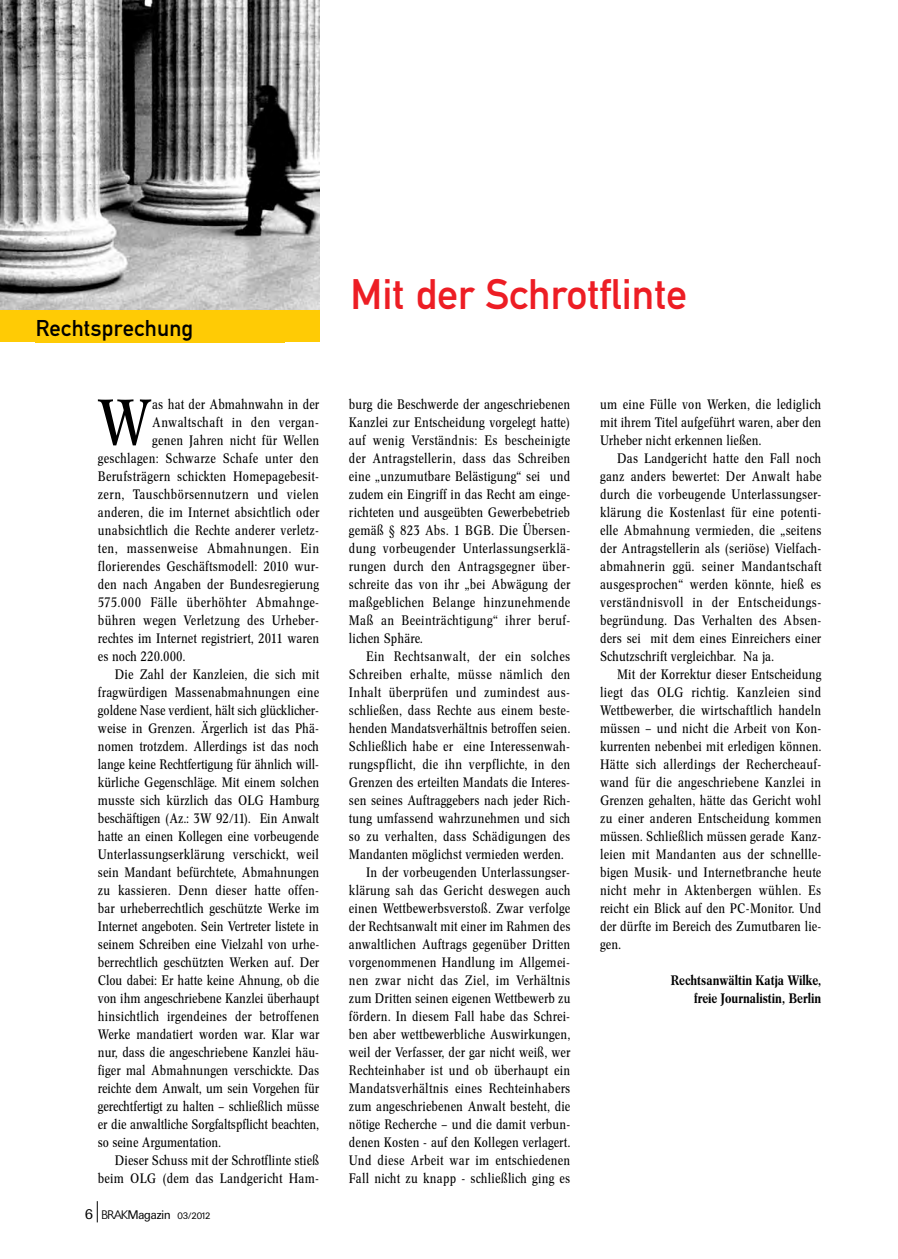
<style>
.page{position:relative;width:898px;height:1259px;background:#fff}
.page>*{position:absolute;margin:0;border:0;box-sizing:border-box;transform-origin:0 0}
.t1{font:64.05px "Concorde Condensed BQ";color:#000}
.t2{font:42px "DIN Mittelschrift";color:#ed1d24}
.t3{font:22.5px "DIN Mittelschrift";letter-spacing:.01em;color:#000}
.t4{font:13.5px/18px "Concorde Condensed BQ";letter-spacing:.01em;color:#000;text-align:justify}
.t5{font:13.5px "Concorde Condensed BQ";letter-spacing:.035em;color:#000}
.t6{font:13.5px "Concorde Condensed BQ";letter-spacing:.03em;color:#000}
.t7{font:500 13.5px/18px "Concorde Condensed BQ";color:#000;text-align:right}
.t8{font:12px "Ultimate";letter-spacing:-.005em;color:#000;scale:.95 1}
.s1{font-size:13.5px}
.s2{font-family:"Chantilly";font-weight:300}
.s3{font-size:9px}
</style>
<div class="page">
<svg style="left:97px;top:1201px;width:1px;height:21px"></svg>
<img style="left:0;top:0;width:319px;height:310px">
<div style="left:0;top:310px;width:319px;height:32px;background:#ffcb05"></div>
<h3 class="t3" style="left:36px;top:315px;width:159px">Rechtsprechung</h3>
<h1 class="t1" style="left:97px;top:385px;width:56px">W</h1>
<p class="t4" style="left:152px;top:395px;width:168px">as hat der Abmahnwahn in der</p>
<p class="t6" style="left:152px;top:414px;width:168px">Anwaltschaft in den vergan-</p>
<p class="t4" style="left:152px;top:431px;width:168px">genen Jahren nicht für Wellen</p>
<p class="t4" style="left:98px;top:449px;width:222px">geschlagen: Schwarze Schafe unter den</p>
<p class="t4" style="left:98px;top:467px;width:223px">Berufsträgern schickten Homepagebesit-</p>
<p class="t6" style="left:98px;top:486px;width:222px">zern, Tauschbörsennutzern und vielen</p>
<p class="t4" style="left:98px;top:503px;width:223px">anderen, die im Internet absichtlich oder</p>
<p class="t4" style="left:98px;top:521px;width:223px">unabsichtlich die Rechte anderer verletz-</p>
<p class="t5" style="left:98px;top:540px;width:223px">ten, massenweise Abmahnungen. Ein</p>
<p class="t4" style="left:98px;top:557px;width:223px">florierendes Geschäftsmodell: 2010 wur-</p>
<p class="t4" style="left:98px;top:575px;width:223px">den nach Angaben der Bundesregierung</p>
<p class="t5" style="left:98px;top:594px;width:223px">575.000 Fälle überhöhter Abmahnge-</p>
<p class="t4" style="left:98px;top:611px;width:223px">bühren wegen Verletzung des Urheber-</p>
<p class="t4" style="left:98px;top:629px;width:223px">rechtes im Internet registriert, 2011 waren</p>
<p class="t4" style="left:98px;top:647px;width:89px">es noch 220.000.</p>
<p class="t4" style="left:115px;top:665px;width:206px">Die Zahl der Kanzleien, die sich mit</p>
<p class="t4" style="left:98px;top:683px;width:222px">fragwürdigen Massenabmahnungen eine</p>
<p class="t4" style="left:98px;top:701px;width:223px">goldene Nase verdient, hält sich glücklicher-</p>
<p class="t4" style="left:98px;top:719px;width:223px">weise in Grenzen. Ärgerlich ist das Phä-</p>
<p class="t4" style="left:98px;top:737px;width:222px">nomen trotzdem. Allerdings ist das noch</p>
<p class="t4" style="left:98px;top:755px;width:223px">lange keine Rechtfertigung für ähnlich will-</p>
<p class="t4" style="left:98px;top:773px;width:223px">kürliche Gegenschläge. Mit einem solchen</p>
<p class="t4" style="left:98px;top:791px;width:223px">musste sich kürzlich das OLG Hamburg</p>
<p class="t4" style="left:98px;top:809px;width:222px">beschäftigen (Az.: 3W 92/11). Ein Anwalt</p>
<p class="t4" style="left:98px;top:827px;width:222px">hatte an einen Kollegen eine vorbeugende</p>
<p class="t4" style="left:98px;top:845px;width:222px">Unterlassungserklärung verschickt, weil</p>
<p class="t4" style="left:98px;top:863px;width:223px">sein Mandant befürchtete, Abmahnungen</p>
<p class="t4" style="left:98px;top:881px;width:222px">zu kassieren. Denn dieser hatte offen-</p>
<p class="t4" style="left:98px;top:899px;width:223px">bar urheberrechtlich geschützte Werke im</p>
<p class="t4" style="left:98px;top:917px;width:222px">Internet angeboten. Sein Vertreter listete in</p>
<p class="t4" style="left:98px;top:935px;width:223px">seinem Schreiben eine Vielzahl von urhe-</p>
<p class="t4" style="left:98px;top:953px;width:223px">berrechtlich geschützten Werken auf. Der</p>
<p class="t4" style="left:98px;top:971px;width:223px">Clou dabei: Er hatte keine Ahnung, ob die</p>
<p class="t4" style="left:98px;top:989px;width:223px">von ihm angeschriebene Kanzlei überhaupt</p>
<p class="t4" style="left:98px;top:1007px;width:223px">hinsichtlich irgendeines der betroffenen</p>
<p class="t4" style="left:98px;top:1025px;width:223px">Werke mandatiert worden war. Klar war</p>
<p class="t4" style="left:98px;top:1043px;width:223px">nur, dass die angeschriebene Kanzlei häu-</p>
<p class="t4" style="left:98px;top:1061px;width:223px">figer mal Abmahnungen verschickte. Das</p>
<p class="t4" style="left:98px;top:1079px;width:222px">reichte dem Anwalt, um sein Vorgehen für</p>
<p class="t4" style="left:98px;top:1097px;width:223px">gerechtfertigt zu halten – schließlich müsse</p>
<p class="t4" style="left:98px;top:1115px;width:223px">er die anwaltliche Sorgfaltspflicht beachten,</p>
<p class="t4" style="left:98px;top:1133px;width:125px">so seine Argumentation.</p>
<p class="t4" style="left:115px;top:1151px;width:206px">Dieser Schuss mit der Schrotflinte stieß</p>
<p class="t4" style="left:98px;top:1169px;width:223px">beim OLG (dem das Landgericht Ham-</p>
<p class="t8" style="left:85px;top:1207px;width:134px"><span class="s1">6</span> <span class="s2">BRAK</span>Magazin <span class="s3">03/2012</span></p>
<h2 class="t2" style="left:350px;top:269px;width:338px">Mit der Schrotflinte</h2>
<p class="t4" style="left:349px;top:395px;width:223px">burg die Beschwerde der angeschriebenen Kanzlei zur Entscheidung vorgelegt hatte) auf wenig Verständnis: Es bescheinigte der Antragstellerin, dass das Schreiben eine „unzumutbare Belästigung“ sei und zudem ein Eingriff in das Recht am einge&shy;richteten und ausgeübten Gewerbebetrieb gemäß § 823 Abs. 1 BGB. Die Übersen&shy;dung vorbeugender Unterlassungserklä&shy;rungen durch den Antragsgegner über&shy;schreite das von ihr „bei Abwägung der maßgeblichen Belange hinzunehmende Maß an Beeinträchtigung“ ihrer beruf&shy;lichen Sphäre.</p>
<p class="t5" style="left:366px;top:648px;width:206px">Ein Rechtsanwalt, der ein solches</p>
<p class="t6" style="left:349px;top:666px;width:223px">Schreiben erhalte, müsse nämlich den</p>
<p class="t4" style="left:349px;top:683px;width:222px">Inhalt überprüfen und zumindest aus-</p>
<p class="t4" style="left:349px;top:701px;width:222px">schließen, dass Rechte aus einem beste-</p>
<p class="t4" style="left:349px;top:719px;width:223px">henden Mandatsverhältnis betroffen seien.</p>
<p class="t4" style="left:349px;top:737px;width:222px">Schließlich habe er eine Interessenwah-</p>
<p class="t4" style="left:349px;top:755px;width:223px">rungspflicht, die ihn verpflichte, in den</p>
<p class="t4" style="left:349px;top:773px;width:223px">Grenzen des erteilten Mandats die Interes-</p>
<p class="t4" style="left:349px;top:791px;width:223px">sen seines Auftraggebers nach jeder Rich-</p>
<p class="t4" style="left:349px;top:809px;width:223px">tung umfassend wahrzunehmen und sich</p>
<p class="t4" style="left:349px;top:827px;width:222px">so zu verhalten, dass Schädigungen des</p>
<p class="t4" style="left:349px;top:845px;width:216px">Mandanten möglichst vermieden werden.</p>
<p class="t4" style="left:366px;top:863px;width:206px">In der vorbeugenden Unterlassungser-</p>
<p class="t4" style="left:349px;top:881px;width:223px">klärung sah das Gericht deswegen auch</p>
<p class="t4" style="left:349px;top:899px;width:223px">einen Wettbewerbsverstoß. Zwar verfolge</p>
<p class="t4" style="left:349px;top:917px;width:223px">der Rechtsanwalt mit einer im Rahmen des</p>
<p class="t4" style="left:349px;top:935px;width:222px">anwaltlichen Auftrags gegenüber Dritten</p>
<p class="t4" style="left:349px;top:953px;width:222px">vorgenommenen Handlung im Allgemei-</p>
<p class="t4" style="left:349px;top:971px;width:223px">nen zwar nicht das Ziel, im Verhältnis</p>
<p class="t4" style="left:349px;top:989px;width:223px">zum Dritten seinen eigenen Wettbewerb zu</p>
<p class="t4" style="left:349px;top:1007px;width:223px">fördern. In diesem Fall habe das Schrei-</p>
<p class="t4" style="left:349px;top:1025px;width:223px">ben aber wettbewerbliche Auswirkungen,</p>
<p class="t4" style="left:349px;top:1043px;width:223px">weil der Verfasser, der gar nicht weiß, wer</p>
<p class="t4" style="left:349px;top:1061px;width:223px">Rechteinhaber ist und ob überhaupt ein</p>
<p class="t4" style="left:349px;top:1079px;width:223px">Mandatsverhältnis eines Rechteinhabers</p>
<p class="t4" style="left:349px;top:1097px;width:223px">zum angeschriebenen Anwalt besteht, die</p>
<p class="t4" style="left:349px;top:1115px;width:223px">nötige Recherche – und die damit verbun-</p>
<p class="t4" style="left:349px;top:1133px;width:223px">denen Kosten - auf den Kollegen verlagert.</p>
<p class="t4" style="left:349px;top:1151px;width:223px">Und diese Arbeit war im entschiedenen</p>
<p class="t4" style="left:349px;top:1169px;width:223px">Fall nicht zu knapp - schließlich ging es</p>
<p class="t4" style="left:600px;top:395px;width:223px">um eine Fülle von Werken, die lediglich mit ihrem Titel aufgeführt waren, aber den Urheber nicht erkennen ließen.</p>
<p class="t4" style="left:600px;top:449px;width:223px;text-indent:17px">Das Landgericht hatte den Fall noch ganz anders bewertet: Der Anwalt habe durch die vorbeugende Unterlassungser&shy;klärung die Kostenlast für eine potenti&shy;elle Abmahnung vermieden, die „seitens der Antragstellerin als (seriöse) Vielfach&shy;abmahnerin ggü. seiner Mandantschaft ausgesprochen“ werden könnte, hieß es verständnisvoll in der Entscheidungs&shy;begründung. Das Verhalten des Absen&shy;ders sei mit dem eines Einreichers einer Schutzschrift vergleichbar. Na ja.</p>
<p class="t4" style="left:600px;top:665px;width:223px;text-indent:17px">Mit der Korrektur dieser Entscheidung liegt das OLG richtig. Kanzleien sind Wettbewerber, die wirtschaftlich handeln müssen – und nicht die Arbeit von Kon&shy;kurrenten nebenbei mit erledigen können.<br>Hätte sich allerdings der Rechercheauf&shy;wand für die angeschriebene Kanzlei in Grenzen gehalten, hätte das Gericht wohl zu einer anderen Entscheidung kommen müssen. Schließlich müssen gerade Kanz&shy;leien mit Mandanten aus der schnellle&shy;bigen Musik- und Internetbranche heute nicht mehr in Aktenbergen wühlen. Es reicht ein Blick auf den PC-Monitor. Und der dürfte im Bereich des Zumutbaren lie&shy;gen.</p>
<p class="t7" style="left:670px;top:971px;width:152px">Rechtsanwältin Katja Wilke, freie Journalistin, Berlin</p>
</div>
